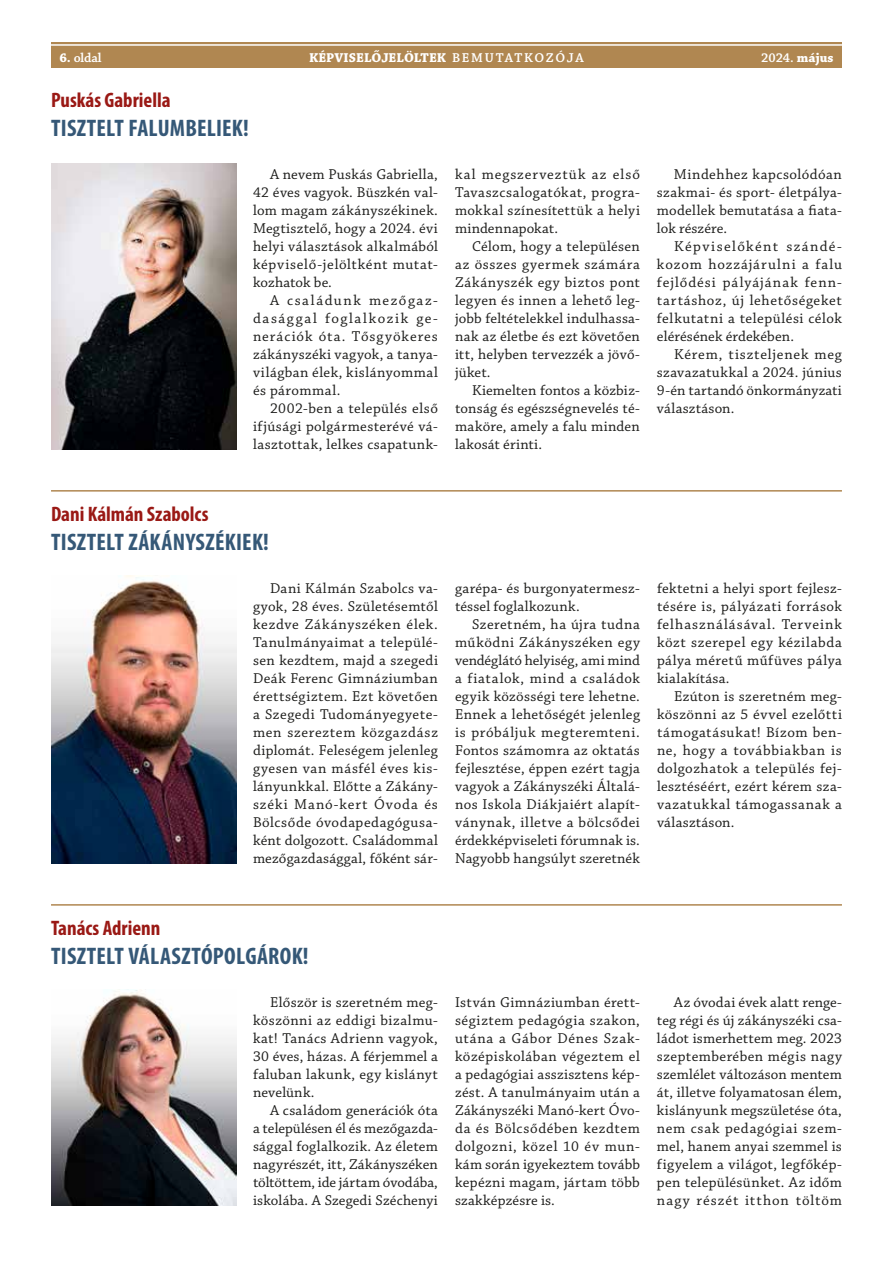
<style>
.page{position:relative;width:893px;height:1263px;background:#fff}
.page>*{position:absolute;margin:0;border:0;box-sizing:border-box;transform-origin:0 0}
.t1{font:700 condensed 24px "Myriad Pro";letter-spacing:.01em;color:#355877}
.t2{font:700 condensed 21px "Myriad Pro";color:#9a1915}
.t3{font:15px/18px "Chaparral Pro";letter-spacing:.02em;color:#1d1d1b;text-align:justify}
.t4{font:700 13.5px "Chaparral Pro";color:#fff}
.t5{font:600 13.5px "Chaparral Pro";color:#fff}
.s1{font-weight:700}
.s2{font-weight:600}
</style>
<div class="page">
<div style="left:51px;top:43px;width:791px;height:25px;background:#b08751"></div>
<hr style="left:51px;top:44px;width:791px;height:2px;background:#fff">
<hr style="left:51px;top:904px;width:791px;height:2px;background:#b08751">
<hr style="left:51px;top:490px;width:791px;height:2px;background:#b08751">
<img style="left:51px;top:576px;width:185px;height:287px">
<img style="left:51px;top:163px;width:185px;height:286px">
<img style="left:51px;top:989px;width:185px;height:216px">
<p class="t5" style="left:60px;top:50px;width:44px"><span class="s1">6.</span> oldal</p>
<p class="t4" style="left:309px;top:50px;width:276px">KÉPVISELŐJELÖLTEK <span class="s2">BEMUTATKOZÓJA</span></p>
<p class="t5" style="left:761px;top:50px;width:74px">2024. <span class="s1">május</span></p>
<h2 class="t2" style="left:51px;top:87px;width:121px">Puskás Gabriella</h2>
<h1 class="t1" style="left:51px;top:113px;width:199px">TISZTELT FALUMBELIEK!</h1>
<p class="t3" style="left:253px;top:166px;width:186px;text-indent:17px">A nevem Puskás Gabriella, 42 éves vagyok. Büszkén val&shy;lom magam zákányszékinek.<br>Megtisztelő, hogy a 2024. évi helyi választások alkalmából képviselő-jelöltként mutat&shy;kozhatok be.</p>
<p class="t3" style="left:253px;top:292px;width:186px;text-indent:17px">A családunk mezőgaz&shy;dasággal foglalkozik ge&shy;nerációk óta. Tősgyökeres zákányszéki vagyok, a tanya&shy;világban élek, kislányommal és párommal.</p>
<p class="t3" style="left:253px;top:400px;width:186px;text-indent:17px">2002-ben a település első ifjúsági polgármesterévé vá&shy;lasztottak, lelkes csapatunk-</p>
<p class="t3" style="left:455px;top:166px;width:186px">kal megszerveztük az első Tavaszcsalogatókat, progra&shy;mokkal színesítettük a helyi mindennapokat.</p>
<p class="t3" style="left:455px;top:238px;width:186px;text-indent:17px">Célom, hogy a településen az összes gyermek számára Zákányszék egy biztos pont legyen és innen a lehető leg&shy;jobb feltételekkel indulhassa&shy;nak az életbe és ezt követően itt, helyben tervezzék a jövő&shy;jüket.</p>
<p class="t3" style="left:455px;top:382px;width:186px;text-indent:17px">Kiemelten fontos a közbiz&shy;tonság és egészségnevelés té&shy;maköre, amely a falu minden lakosát érinti.</p>
<p class="t3" style="left:657px;top:166px;width:186px;text-indent:17px">Mindehhez kapcsolódóan szakmai- és sport- életpálya&shy;modellek bemutatása a fiata&shy;lok részére.</p>
<p class="t3" style="left:657px;top:238px;width:186px;text-indent:17px">Képviselőként szándé&shy;kozom hozzájárulni a falu fejlődési pályájának fenn&shy;tartáshoz, új lehetőségeket felkutatni a települési célok elérésének érdekében.</p>
<p class="t3" style="left:657px;top:346px;width:186px;text-indent:17px">Kérem, tiszteljenek meg szavazatukkal a 2024. június 9-én tartandó önkormányzati választáson.</p>
<h2 class="t2" style="left:51px;top:501px;width:159px">Dani Kálmán Szabolcs</h2>
<h1 class="t1" style="left:51px;top:527px;width:219px">TISZTELT ZÁKÁNYSZÉKIEK!</h1>
<p class="t3" style="left:253px;top:580px;width:186px;text-indent:17px">Dani Kálmán Szabolcs va&shy;gyok, 28 éves. Születésemtől kezdve Zákányszéken élek.<br>Tanulmányaimat a települé&shy;sen kezdtem, majd a szegedi Deák Ferenc Gimnáziumban érettségiztem. Ezt követően a Szegedi Tudományegyete&shy;men szereztem közgazdász diplomát. Feleségem jelenleg gyesen van másfél éves kis&shy;lányunkkal. Előtte a Zákány&shy;széki Manó-kert Óvoda és Bölcsőde óvodapedagógusa&shy;ként dolgozott. Családommal mezőgazdasággal, főként sár-</p>
<p class="t3" style="left:455px;top:580px;width:186px">garépa- és burgonyatermesz&shy;téssel foglalkozunk.</p>
<p class="t3" style="left:455px;top:616px;width:186px;text-indent:17px">Szeretném, ha újra tudna működni Zákányszéken egy vendéglátó helyiség, ami mind a fiatalok, mind a családok egyik közösségi tere lehetne.<br>Ennek a lehetőségét jelenleg is próbáljuk megteremteni.<br>Fontos számomra az oktatás fejlesztése, éppen ezért tagja vagyok a Zákányszéki Általá&shy;nos Iskola Diákjaiért alapít&shy;ványnak, illetve a bölcsődei érdekképviseleti fórumnak is.<br>Nagyobb hangsúlyt szeretnék</p>
<p class="t3" style="left:657px;top:580px;width:186px">fektetni a helyi sport fejlesz&shy;tésére is, pályázati források felhasználásával. Terveink közt szerepel egy kézilabda pálya méretű műfüves pálya kialakítása.</p>
<p class="t3" style="left:657px;top:688px;width:186px;text-indent:17px">Ezúton is szeretném meg&shy;köszönni az 5 évvel ezelőtti támogatásukat! Bízom ben&shy;ne, hogy a továbbiakban is dolgozhatok a település fej&shy;lesztéséért, ezért kérem sza&shy;vazatukkal támogassanak a választáson.</p>
<h2 class="t2" style="left:51px;top:915px;width:111px">Tanács Adrienn</h2>
<h1 class="t1" style="left:51px;top:941px;width:259px">TISZTELT VÁLASZTÓPOLGÁROK!</h1>
<p class="t3" style="left:253px;top:994px;width:186px;text-indent:17px">Először is szeretném meg&shy;köszönni az eddigi bizalmu&shy;kat! Tanács Adrienn vagyok, 30 éves, házas. A férjemmel a faluban lakunk, egy kislányt nevelünk.</p>
<p class="t3" style="left:253px;top:1102px;width:186px;text-indent:17px">A családom generációk óta a településen él és mezőgazda&shy;sággal foglalkozik. Az életem nagyrészét, itt, Zákányszéken töltöttem, ide jártam óvodába, iskolába. A Szegedi Széchenyi</p>
<p class="t3" style="left:455px;top:994px;width:186px">István Gimnáziumban érett&shy;ségiztem pedagógia szakon, utána a Gábor Dénes Szak&shy;középiskolában végeztem el a pedagógiai asszisztens kép&shy;zést. A tanulmányaim után a Zákányszéki Manó-kert Óvo&shy;da és Bölcsődében kezdtem dolgozni, közel 10 év mun&shy;kám során igyekeztem tovább kepézni magam, jártam több szakképzésre is.</p>
<p class="t3" style="left:657px;top:994px;width:186px;text-indent:17px">Az óvodai évek alatt renge&shy;teg régi és új zákányszéki csa&shy;ládot ismerhettem meg. 2023 szeptemberében mégis nagy szemlélet változáson mentem át, illetve folyamatosan élem, kislányunk megszületése óta, nem csak pedagógiai szem&shy;mel, hanem anyai szemmel is figyelem a világot, legfőkép&shy;pen településünket. Az időm nagy részét itthon töltöm</p>
</div>
